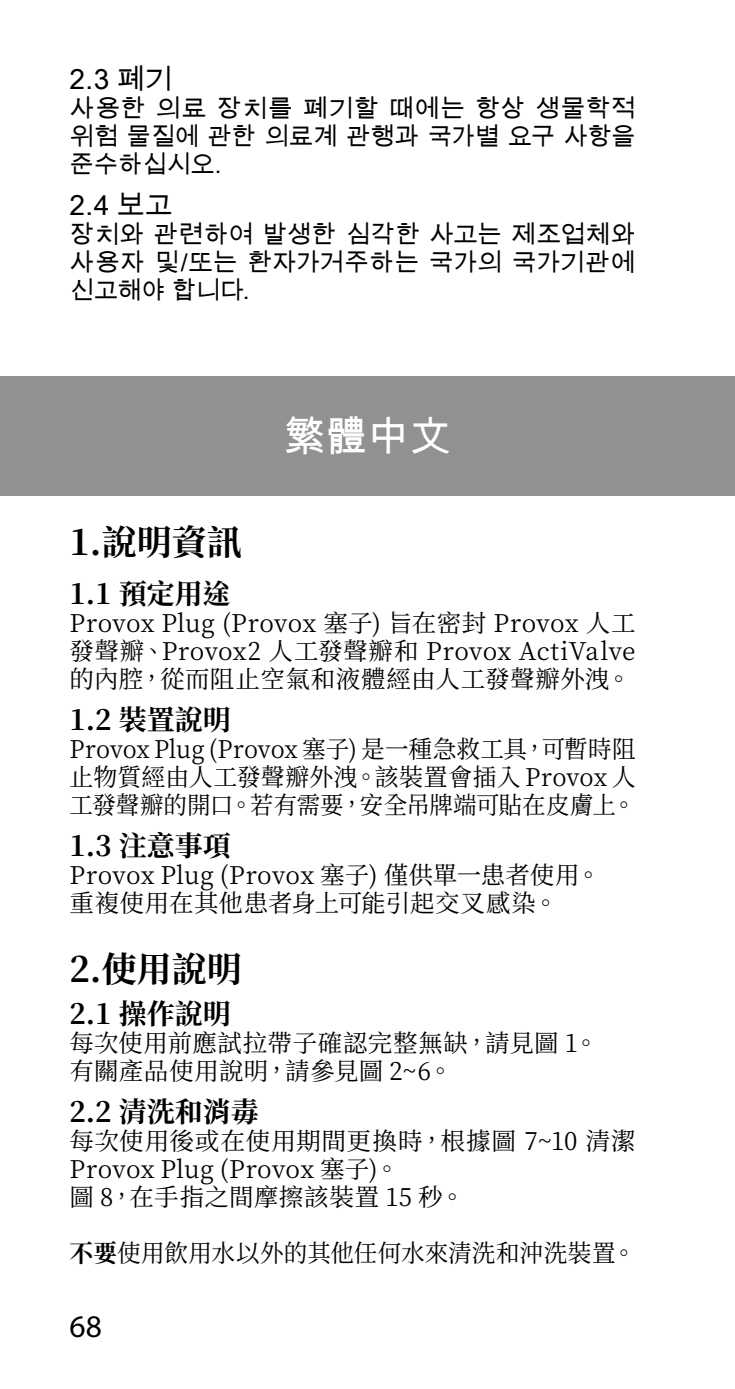
<style>
.page{position:relative;width:735px;height:1389px;background:#fff}
.page>*{position:absolute;margin:0;border:0;box-sizing:border-box;transform-origin:0 0}
.t1{font:42px "Arial Unicode MS";color:#fff}
.t2{font:700 35px "Noto Serif CJ Ktc";color:#000}
.t3{font:31.5px "Myriad Pro";color:#000}
.t4{font:700 28px "Noto Serif CJ Ktc";color:#000}
.t5{font:28px "Arial Unicode MS";color:#000}
.t6{font:24.5px/28px "Noto Serif CJ Ktc";letter-spacing:.01em;color:#000}
.t7{font:24.5px/28px "Noto Serif CJ Ktc";letter-spacing:.01em;color:#000;text-align:justify;scale:.96 1}
.t8{font:24.5px/28px "Arial Unicode MS";letter-spacing:-.01em;color:#000;text-align:justify}
.s1{font-weight:700}
</style>
<div class="page">
<div style="left:0;top:377px;width:734px;height:119px;background:#93918f"></div>
<p class="t5" style="left:69px;top:59px;width:104px">2.3 폐기</p>
<p class="t8" style="left:69px;top:94px;width:567px">사용한 의료 장치를 폐기할 때에는 항상 생물학적 위험 물질에 관한 의료계 관행과 국가별 요구 사항을 준수하십시오.</p>
<p class="t5" style="left:69px;top:185px;width:105px">2.4 보고</p>
<p class="t8" style="left:69px;top:220px;width:567px">장치와 관련하여 발생한 심각한 사고는 제조업체와 사용자 및/또는 환자가거주하는 국가의 국가기관에 신고해야 합니다.</p>
<h1 class="t1" style="left:283px;top:406px;width:169px">繁體中文</h1>
<h2 class="t2" style="left:69px;top:522px;width:174px">1.說明資訊</h2>
<p class="t4" style="left:69px;top:578px;width:163px">1.1 預定用途</p>
<p class="t6" style="left:69px;top:609px;width:567px;text-align:justify">Provox Plug (Provox 塞子) 旨在密封 Provox 人工發聲瓣、Provox2 人工發聲瓣和 Provox ActiValve的內腔，從而阻止空氣和液體經由人工發聲瓣外洩。</p>
<p class="t4" style="left:69px;top:704px;width:163px">1.2 裝置說明</p>
<p class="t7" style="left:69px;top:735px;width:591px">Provox Plug (Provox 塞子) 是一種急救工具，可暫時阻止物質經由人工發聲瓣外洩。該裝置會插入 Provox 人工發聲瓣的開口。若有需要，安全吊牌端可貼在皮膚上。</p>
<p class="t4" style="left:69px;top:830px;width:163px">1.3 注意事項</p>
<p class="t6" style="left:69px;top:861px;width:532px">Provox Plug (Provox 塞子) 僅供單一患者使用。重複使用在其他患者身上可能引起交叉感染。</p>
<h2 class="t2" style="left:69px;top:949px;width:174px">2.使用說明</h2>
<p class="t4" style="left:69px;top:998px;width:163px">2.1 操作說明</p>
<p class="t6" style="left:69px;top:1029px;width:530px">每次使用前應試拉帶子確認完整無缺，請見圖 1。有關產品使用說明，請參見圖 2~6。</p>
<p class="t4" style="left:69px;top:1096px;width:191px">2.2 清洗和消毒</p>
<p class="t6" style="left:69px;top:1127px;width:567px">每次使用後或在使用期間更換時，根據圖 7~10 清潔<br>Provox Plug (Provox 塞子)。<br>圖 8，在手指之間摩擦該裝置 15 秒。</p>
<p class="t7" style="left:69px;top:1239px;width:591px"><span class="s1">不要</span>使用飲用水以外的其他任何水來清洗和沖洗裝置。</p>
<p class="t3" style="left:69px;top:1307px;width:34px">68</p>
</div>
